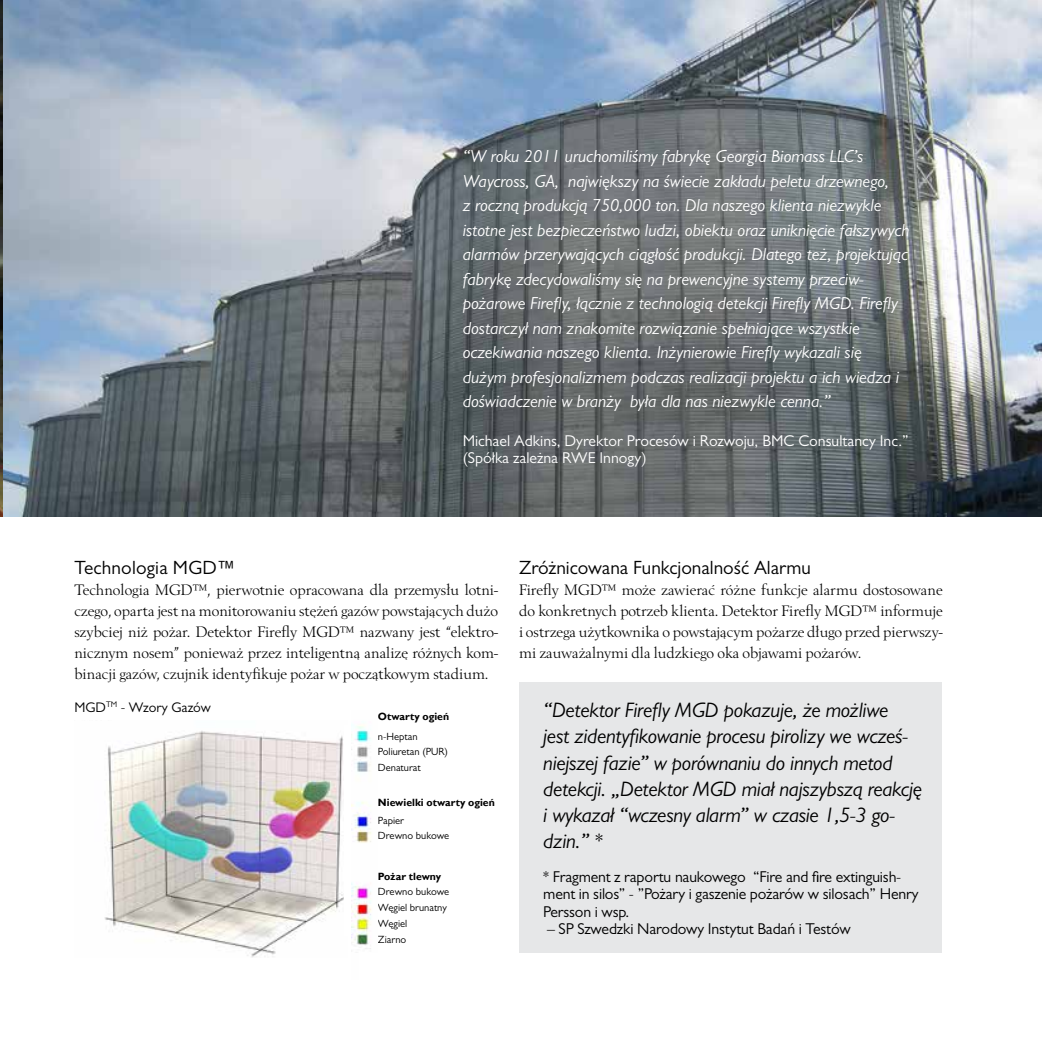
<style>
.page{position:relative;width:1042px;height:1042px;background:#fff}
.page>*{position:absolute;margin:0;border:0;box-sizing:border-box;transform-origin:0 0}
.t1{font:italic 21px/26.2px "Gill Sans MT Pro";letter-spacing:-.01em;color:#000}
.t2{font:19.25px "Gill Sans MT Pro";color:#000}
.t3{font:italic 17.5px/24.5px "Gill Sans MT Pro";color:#fff}
.t4{font:15.75px/21px "Berling";color:#000;text-align:justify}
.t5{font:15.75px/17.5px "Gill Sans MT Pro";letter-spacing:-.01em;color:#000}
.t6{font:15.75px/17.5px "Gill Sans MT Pro";color:#fff}
.t7{font:14px "Gill Sans MT Pro";color:#000}
.t8{font:12.78px "Gill Sans MT Pro";letter-spacing:-.005em;color:#0c0c0b}
.t9{font:10.5px/15.8px "Gill Sans MT Pro";color:#000}
.t10{font:700 10.5px "Gill Sans";color:#000}
.t11{font:10.15px/15.6px "Gill Sans";color:#0c0c0b}
.t12{font:700 9.8px "Gill Sans";color:#0c0c0b}
.t13{font:8.92px/13.7px "Gill Sans";color:#0c0c0b}
.t14{font:700 8.58px "Gill Sans";color:#0c0c0b}
</style>
<div class="page">
<img style="left:0;top:0;width:1042px;height:516px">
<div style="left:519px;top:682px;width:422px;height:270px;background:#e6e7e8"></div>
<img style="left:104px;top:742px;width:240px;height:215px">
<img style="left:155px;top:731px;width:188px;height:11px">
<img style="left:351px;top:734px;width:1px;height:209px">
<img style="left:352px;top:725px;width:20px;height:224px">
<p class="t3" style="left:463px;top:144px;width:448px">“W roku 2011 uruchomiliśmy fabrykę Georgia Biomass LLC’s Waycross, GA, największy na świecie zakładu peletu drzewnego,<br>z roczną produkcją 750,000 ton. Dla naszego klienta niezwykle istotne jest bezpieczeństwo ludzi, obiektu oraz uniknięcie fałszywych alarmów przerywających ciągłość produkcji. Dlatego też, projektując fabrykę zdecydowaliśmy się na prewencyjne systemy przeciw&shy;pożarowe Firefly, łącznie z technologią detekcji Firefly MGD. Firefly dostarczył nam znakomite rozwiązanie spełniające wszystkie oczekiwania naszego klienta. Inżynierowie Firefly wykazali się dużym profesjonalizmem podczas realizacji projektu a ich wiedza i doświadczenie w branży była dla nas niezwykle cenna.”</p>
<p class="t6" style="left:463px;top:431px;width:447px">Michael Adkins, Dyrektor Procesów i Rozwoju, BMC Consultancy Inc.” (Spółka zależna RWE Innogy)</p>
<p class="t2" style="left:74px;top:557px;width:163px">Technologia MGD™</p>
<p class="t4" style="left:74px;top:580px;width:425px">Technologia MGD™, pierwotnie opracowana dla przemysłu lotni&shy;czego, oparta jest na monitorowaniu stężeń gazów powstających dużo szybciej niż pożar. Detektor Firefly MGD™ nazwany jest “elektro&shy;nicznym nosem” ponieważ przez inteligentną analizę różnych kom&shy;binacji gazów, czujnik identyfikuje pożar w początkowym stadium.</p>
<p class="t7" style="left:74px;top:699px;width:138px">MGD<sup>TM</sup> - Wzory Gazów</p>
<p class="t8" style="left:129px;top:704px;width:76px">Wzory Gazów</p>
<p class="t10" style="left:378px;top:710px;width:73px">Otwarty ogień</p>
<p class="t9" style="left:378px;top:728px;width:72px">n-Heptan<br>Poliuretan (PUR)<br>Denaturat</p>
<p class="t10" style="left:378px;top:796px;width:118px">Niewielki otwarty ogień</p>
<p class="t9" style="left:378px;top:812px;width:73px">Papier<br>Drewno bukowe</p>
<p class="t10" style="left:378px;top:870px;width:65px">Pożar tlewny</p>
<p class="t9" style="left:378px;top:884px;width:73px">Drewno bukowe<br>Węgiel brunatny<br>Węgiel<br>Ziarno</p>
<p class="t12" style="left:383px;top:712px;width:51px">Feu ouvert</p>
<p class="t11" style="left:383px;top:728px;width:83px">N-heptane<br>Polyuréthane (PUR)</p>
<p class="t11" style="left:384px;top:759px;width:50px">Alcool pure</p>
<p class="t13" style="left:372px;top:741px;width:35px">n-Heptan</p>
<p class="t12" style="left:383px;top:798px;width:73px">Petit feu ouvert</p>
<p class="t14" style="left:350px;top:802px;width:96px">Niewielki otwarty ogień</p>
<p class="t11" style="left:384px;top:814px;width:57px">Papier<br>Bois de hêtre</p>
<p class="t13" style="left:372px;top:816px;width:62px">Papier<br>Drewno bukowe</p>
<p class="t12" style="left:382px;top:871px;width:57px">Feu couvant</p>
<p class="t11" style="left:382px;top:885px;width:57px">Bois de hêtre<br>Lignite</p>
<p class="t11" style="left:383px;top:931px;width:25px">Grain</p>
<p class="t13" style="left:371px;top:906px;width:27px;line-height:12.8px">Węgiel<br>Ziarno</p>
<p class="t2" style="left:519px;top:557px;width:293px">Zróżnicowana Funkcjonalność Alarmu</p>
<p class="t4" style="left:519px;top:580px;width:425px">Firefly MGD™ może zawierać różne funkcje alarmu dostosowane do konkretnych potrzeb klienta. Detektor Firefly MGD™ informuje i ostrzega użytkownika o powstającym pożarze długo przed pierwszy&shy;mi zauważalnymi dla ludzkiego oka objawami pożarów.</p>
<p class="t1" style="left:543px;top:697px;width:380px">“Detektor Firefly MGD pokazuje, że możliwe<br>jest zidentyfikowanie procesu pirolizy we wcześ&shy;niejszej fazie” w porównaniu do innych metod detekcji. „Detektor MGD miał najszybszą reakcję i wykazał “wczesny alarm” w czasie 1,5-3 go&shy;dzin.” *</p>
<p class="t5" style="left:543px;top:867px;width:377px">* Fragment z raportu naukowego “Fire and fire extinguish&shy;ment in silos” - ”Pożary i gaszenie pożarów w silosach” Henry<br>Persson i wsp.</p>
<p class="t5" style="left:547px;top:920px;width:305px">– SP Szwedzki Narodowy Instytut Badań i Testów</p>
</div>
